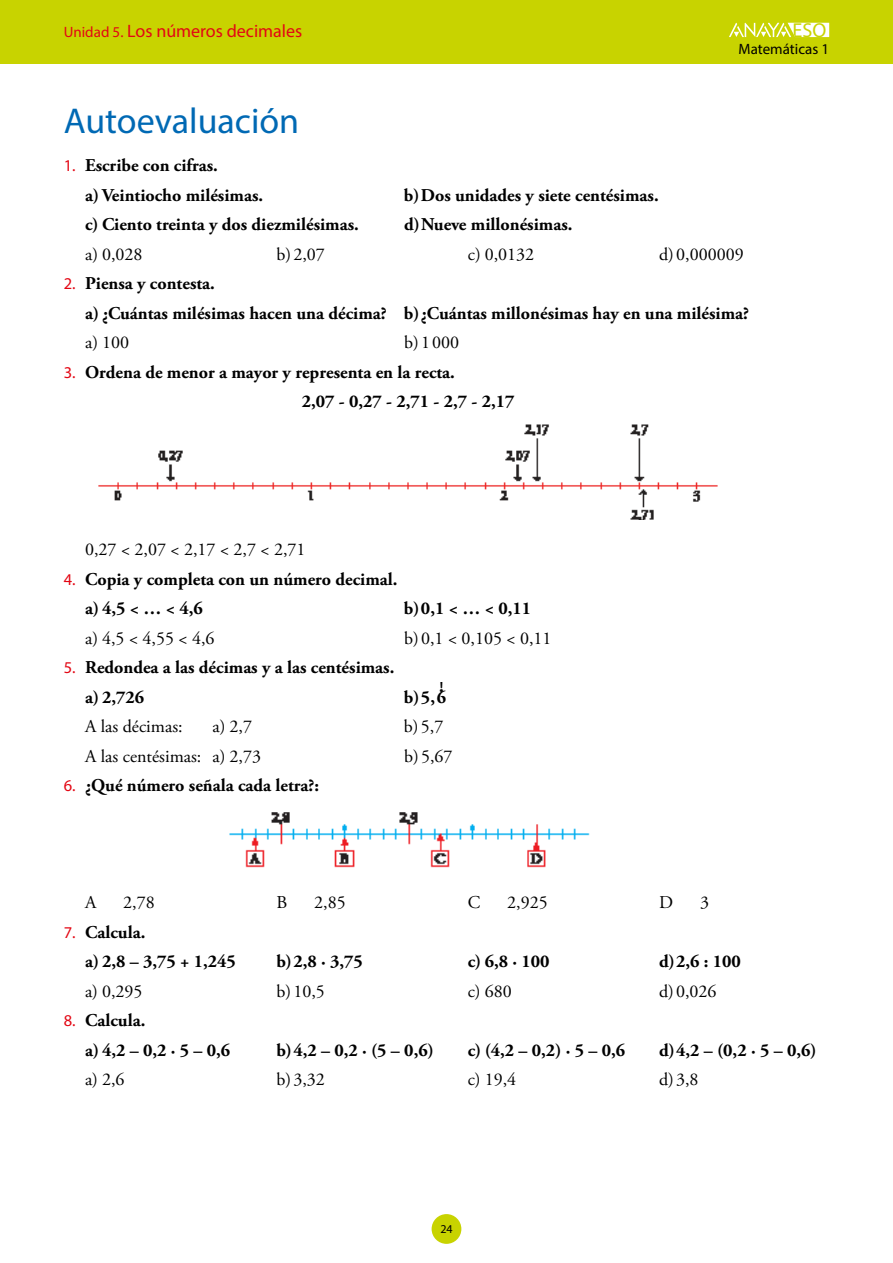
<style>
.page{position:relative;width:893px;height:1263px;background:#fff}
.page>*{position:absolute;margin:0;border:0;box-sizing:border-box;transform-origin:0 0}
.t1{font:36px "Myriad Pro";color:#0069b4}
.t2{font:20.25px "Myriad Pro";color:#c8d300}
.t3{font:18.15px "Courier";color:#000;scale:.92 1}
.t4{font:700 18px/29.5px "Adobe Garamond Pro";color:#000}
.t5{font:18px "Adobe Garamond Pro";color:#000}
.t6{font:18px "Myriad Pro";color:#e30613}
.t7{font:15px "Myriad Pro";color:#000}
.t8{font:12px "Myriad Pro";color:#000}
.s1{font-size:15px}
.s2{font-family:"Myriad Pro";font-weight:400;font-size:16.5px;color:#e30613}
</style>
<div class="page">
<div style="left:0;top:0;width:893px;height:64px;background:#c8d300"></div>
<svg style="left:729px;top:22px;width:100px;height:15px"></svg>
<div style="left:432px;top:1214px;width:29px;height:30px;background:#c8d300;border-radius:50%"></div>
<img style="left:98px;top:424px;width:620px;height:96px">
<img style="left:229px;top:812px;width:361px;height:56px">
<p class="t6" style="left:64px;top:20px;width:240px"><span class="s1">Unidad 5.</span> Los números decimales</p>
<p class="t2" style="left:792px;top:18px;width:35px">ESO</p>
<p class="t7" style="left:739px;top:40px;width:92px">Matemáticas 1</p>
<h1 class="t1" style="left:64px;top:99px;width:237px">Autoevaluación</h1>
<p class="t4" style="left:85px;top:151px;width:180px;text-indent:-21px"><span class="s2">1.</span> Escribe con cifras.<br>a) Veintiocho milésimas.</p>
<p class="t4" style="left:404px;top:181px;width:256px">b)Dos unidades y siete centésimas.</p>
<p class="t4" style="left:85px;top:210px;width:275px">c) Ciento treinta y dos diezmilésimas.</p>
<p class="t4" style="left:404px;top:210px;width:170px">d)Nueve millonésimas.</p>
<p class="t5" style="left:85px;top:243px;width:59px">a) 0,028</p>
<p class="t5" style="left:276px;top:243px;width:50px">b)2,07</p>
<p class="t5" style="left:468px;top:243px;width:68px">c) 0,0132</p>
<p class="t5" style="left:659px;top:243px;width:86px">d)0,000009</p>
<p class="t4" style="left:85px;top:269px;width:666px;text-indent:-21px"><span class="s2">2.</span> Piensa y contesta.<br>a) ¿Cuántas milésimas hacen una décima? b)¿Cuántas millonésimas hay en una milésima?</p>
<p class="t5" style="left:85px;top:332px;width:46px">a) 100</p>
<p class="t5" style="left:404px;top:332px;width:57px">b)1000</p>
<p class="t4" style="left:302px;top:358px;width:214px;text-indent:-238px"><span class="s2">3.</span> Ordena de menor a mayor y representa en la recta.<br>2,07 - 0,27 - 2,71 - 2,7 - 2,17</p>
<p class="t5" style="left:85px;top:539px;width:222px">0,27 &lt; 2,07 &lt; 2,17 &lt; 2,7 &lt; 2,71</p>
<p class="t4" style="left:85px;top:565px;width:314px;text-indent:-21px"><span class="s2">4.</span> Copia y completa con un número decimal. a) 4,5 &lt; … &lt; 4,6</p>
<p class="t4" style="left:404px;top:594px;width:129px">b)0,1 &lt; … &lt; 0,11</p>
<p class="t5" style="left:85px;top:627px;width:131px">a) 4,5 &lt; 4,55 &lt; 4,6</p>
<p class="t5" style="left:404px;top:627px;width:149px">b)0,1 &lt; 0,105 &lt; 0,11</p>
<p class="t4" style="left:85px;top:653px;width:311px;text-indent:-21px"><span class="s2">5.</span> Redondea a las décimas y a las centésimas. a) 2,726</p>
<p class="t3" style="left:437px;top:672px;width:12px">!</p>
<p class="t4" style="left:404px;top:683px;width:44px">b)5,6</p>
<p class="t5" style="left:85px;top:716px;width:99px">A las décimas:</p>
<p class="t5" style="left:213px;top:716px;width:41px">a) 2,7</p>
<p class="t5" style="left:404px;top:716px;width:41px">b) 5,7</p>
<p class="t5" style="left:85px;top:745px;width:178px">A las centésimas: a) 2,73</p>
<p class="t5" style="left:404px;top:745px;width:50px">b)5,67</p>
<p class="t4" style="left:64px;top:771px;width:257px"><span class="s2">6.</span> ¿Qué número señala cada letra?:</p>
<p class="t5" style="left:85px;top:891px;width:13px">A</p>
<p class="t5" style="left:123px;top:891px;width:33px">2,78</p>
<p class="t5" style="left:276px;top:891px;width:12px">B</p>
<p class="t5" style="left:314px;top:891px;width:33px">2,85</p>
<p class="t5" style="left:468px;top:891px;width:14px">C</p>
<p class="t5" style="left:507px;top:891px;width:42px">2,925</p>
<p class="t5" style="left:659px;top:891px;width:16px">D</p>
<p class="t5" style="left:700px;top:891px;width:10px">3</p>
<p class="t4" style="left:85px;top:917px;width:152px;text-indent:-21px"><span class="s2">7.</span> Calcula.<br>a) 2,8 – 3,75 + 1,245</p>
<p class="t4" style="left:276px;top:947px;width:88px">b)2,8 · 3,75</p>
<p class="t4" style="left:468px;top:947px;width:83px">c) 6,8 · 100</p>
<p class="t4" style="left:659px;top:947px;width:83px">d)2,6 : 100</p>
<p class="t5" style="left:85px;top:980px;width:59px">a) 0,295</p>
<p class="t5" style="left:276px;top:980px;width:50px">b) 10,5</p>
<p class="t5" style="left:468px;top:980px;width:46px">c) 680</p>
<p class="t5" style="left:659px;top:980px;width:59px">d)0,026</p>
<p class="t4" style="left:85px;top:1006px;width:147px;text-indent:-21px"><span class="s2">8.</span> Calcula.<br>a) 4,2 – 0,2 · 5 – 0,6</p>
<p class="t4" style="left:276px;top:1035px;width:159px">b)4,2 – 0,2 · (5 – 0,6)</p>
<p class="t4" style="left:468px;top:1035px;width:159px">c) (4,2 – 0,2) · 5 – 0,6</p>
<p class="t4" style="left:659px;top:1035px;width:159px">d)4,2 – (0,2 · 5 – 0,6)</p>
<p class="t5" style="left:85px;top:1069px;width:41px">a) 2,6</p>
<p class="t5" style="left:276px;top:1069px;width:50px">b) 3,32</p>
<p class="t5" style="left:468px;top:1069px;width:50px">c) 19,4</p>
<p class="t5" style="left:659px;top:1069px;width:41px">d)3,8</p>
<p class="t8" style="left:440px;top:1221px;width:14px">24</p>
</div>
